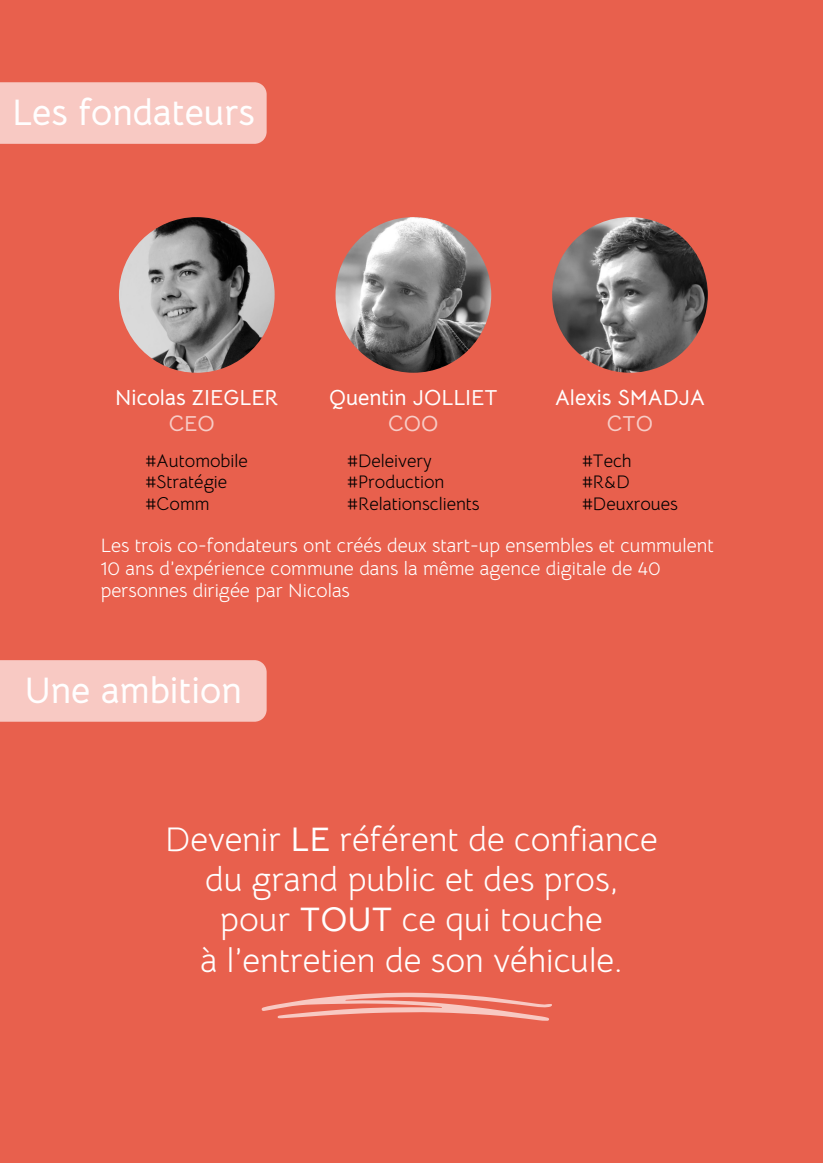
<style>
.page{position:relative;width:823px;height:1163px;background:#fff}
.page>*{position:absolute;margin:0;border:0;box-sizing:border-box;transform-origin:0 0}
.t1{font:700 36.88px "Bellota Text";color:#fffefe}
.t2{font:34.12px/40.2px "Bellota Text";color:#fffefe;text-align:center}
.t3{font:700 21.81px "Bellota Text";color:#fffefe}
.t4{font:700 21.81px "Bellota Text";color:#f7ccc6}
.t5{font:19.38px/22.5px "Bellota Text";color:#fff}
.t6{font:18.12px "Bellota Text";color:#000}
.s1{font-weight:700}
</style>
<div class="page">
<div style="left:0;top:0;width:822px;height:1162px;background:#e8604d"></div>
<img style="left:119px;top:217px;width:155px;height:156px;border-radius:50%">
<img style="left:335px;top:217px;width:156px;height:156px;border-radius:50%">
<img style="left:552px;top:217px;width:155px;height:156px;border-radius:50%">
<svg style="left:261px;top:992px;width:291px;height:28px"></svg>
<div style="left:0;top:82px;width:266px;height:62px;background:#f8c9c3"></div>
<div style="left:0;top:660px;width:266px;height:61px;background:#f8c9c3"></div>
<p class="t1" style="left:12px;top:90px;width:244px">Les fondateurs</p>
<h4 class="t3" style="left:115px;top:384px;width:165px">Nicolas ZIEGLER</h4>
<h3 class="t4" style="left:169px;top:410px;width:48px">CEO</h3>
<h4 class="t4" style="left:388px;top:410px;width:52px">COO</h4>
<h3 class="t4" style="left:606px;top:410px;width:48px">CTO</h3>
<h4 class="t3" style="left:329px;top:384px;width:170px">Quentin JOLLIET</h4>
<h3 class="t3" style="left:555px;top:384px;width:151px">Alexis SMADJA</h3>
<p class="t6" style="left:581px;top:449px;width:51px">#Tech</p>
<p class="t6" style="left:581px;top:471px;width:49px">#R&amp;D</p>
<h1 class="t6" style="left:581px;top:492px;width:97px">#Deuxroues</h1>
<h2 class="t5" style="left:101px;top:534px;width:614px">Les trois co-fondateurs ont créés deux start-up ensembles et cummulent<br>10 ans d’expérience commune dans la même agence digitale de 40 personnes dirigée par Nicolas</h2>
<p class="t6" style="left:146px;top:449px;width:104px">#Automobile</p>
<p class="t6" style="left:146px;top:471px;width:83px">#Stratégie</p>
<p class="t6" style="left:146px;top:492px;width:65px">#Comm</p>
<p class="t6" style="left:347px;top:449px;width:86px">#Deleivery</p>
<p class="t6" style="left:347px;top:471px;width:99px">#Production</p>
<p class="t6" style="left:347px;top:492px;width:134px">#Relationsclients</p>
<p class="t1" style="left:25px;top:667px;width:218px">Une ambition</p>
<p class="t2" style="left:165px;top:819px;width:494px">Devenir <span class="s1">LE</span> référent de confiance du grand public et des pros,<br>pour <span class="s1">TOUT</span> ce qui touche<br>à l’entretien de son véhicule.</p>
</div>
